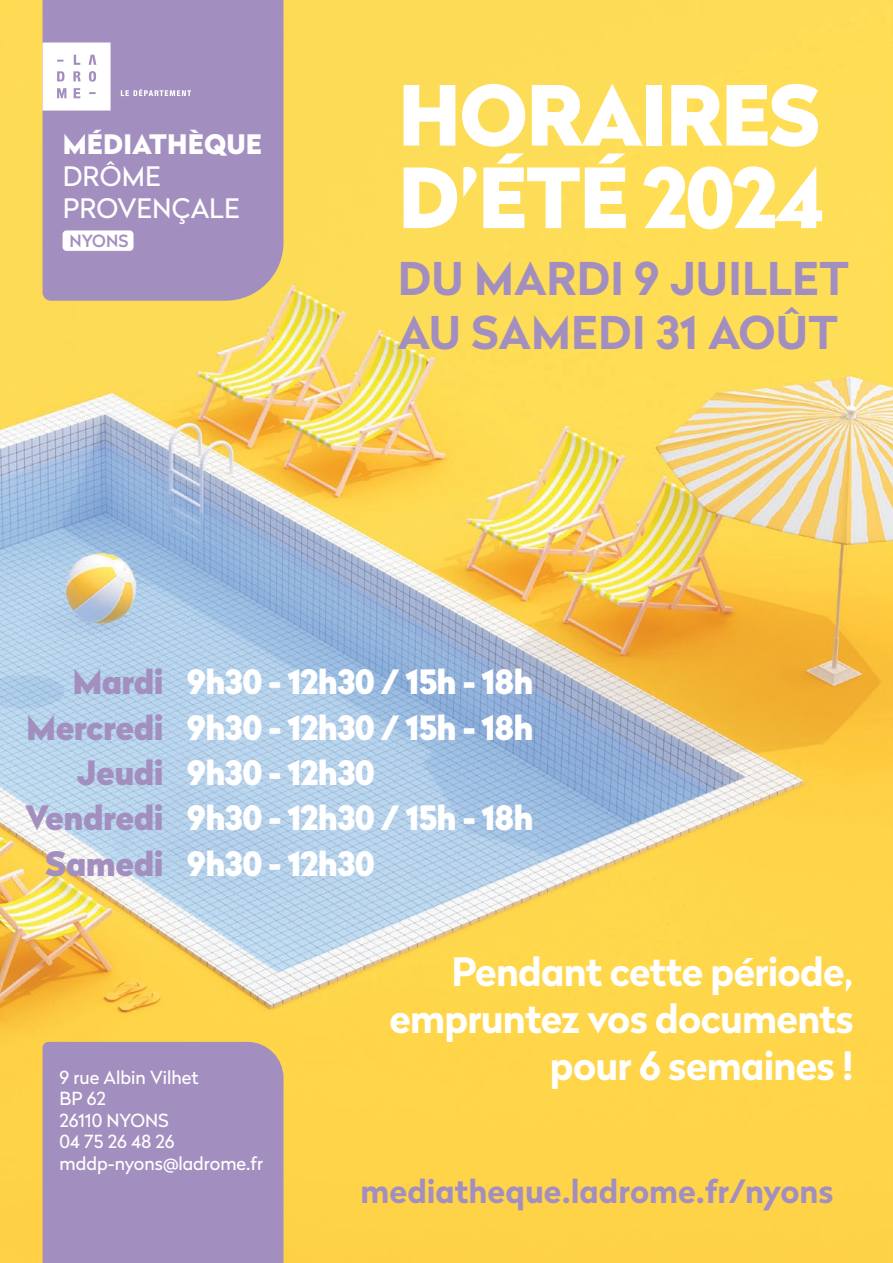
<style>
.page{position:relative;width:893px;height:1263px;background:#fff}
.page>*{position:absolute;margin:0;border:0;box-sizing:border-box;transform-origin:0 0}
.t1{font:900 82.5px "Radikal";letter-spacing:-.02em;color:#fff}
.t2{font:700 45px "Radikal";letter-spacing:.005em;color:#a38fbf}
.t3{font:700 39px "Radikal";letter-spacing:-.02em;color:#fff}
.t4{font:900 33.45px/45.5px "Radikal";letter-spacing:-.02em;color:#fff;text-align:justify}
.t5{font:900 33.45px/45.5px "Radikal";letter-spacing:-.02em;color:#a38fbf;text-align:right}
.t6{font:700 32.1px "Radikal";color:#a38fbf}
.t7{font:26.85px/32.1px "Radikal";letter-spacing:.005em;color:#fff}
.t8{font:900 26.85px "Radikal";letter-spacing:.005em;color:#fff}
.t9{font:18px "Radikal";color:#fff}
.t10{font:500 16.8px "Radikal";color:#a38fbf}
</style>
<div class="page">
<img style="left:0;top:0;width:893px;height:1263px">
<div style="left:43px;top:0;width:240px;height:301px;background:#a38fbf"></div>
<div style="left:63px;top:230px;width:71px;height:21px;background:#fff;border-radius:4px"></div>
<svg style="left:43px;top:43px;width:68px;height:68px"></svg>
<svg style="left:121px;top:89px;width:70px;height:7px"></svg>
<div style="left:43px;top:1042px;width:240px;height:221px;background:#a38fbf"></div>
<p class="t8" style="left:63px;top:124px;width:201px">MÉDIATHÈQUE</p>
<p class="t7" style="left:63px;top:159px;width:179px">DRÔME<br>PROVENÇALE</p>
<p class="t10" style="left:69px;top:229px;width:60px">NYONS</p>
<p class="t1" style="left:398px;top:55px;width:424px">HORAIRES</p>
<p class="t1" style="left:398px;top:137px;width:427px">D’ÉTÉ 2024</p>
<p class="t2" style="left:398px;top:246px;width:452px">DU MARDI 9 JUILLET</p>
<p class="t2" style="left:398px;top:300px;width:441px">AU SAMEDI 31 AOÛT</p>
<p class="t5" style="left:26px;top:657px;width:139px">Mardi<br>Mercredi<br>Jeudi</p>
<p class="t5" style="left:25px;top:793px;width:140px">Vendredi<br>Samedi</p>
<p class="t4" style="left:187px;top:657px;width:348px">9h30 - 12h30 / 15h - 18h 9h30 - 12h30 / 15h - 18h 9h30 - 12h30</p>
<p class="t4" style="left:187px;top:793px;width:348px">9h30 - 12h30 / 15h - 18h<br>9h30 - 12h30</p>
<p class="t9" style="left:60px;top:1064px;width:141px">9 rue Albin Vilhet</p>
<p class="t9" style="left:60px;top:1086px;width:48px">BP 62</p>
<p class="t9" style="left:60px;top:1107px;width:111px">26110 NYONS</p>
<p class="t9" style="left:60px;top:1129px;width:117px">04 75 26 48 26</p>
<p class="t9" style="left:60px;top:1151px;width:205px">mddp-nyons@ladrome.fr</p>
<p class="t3" style="left:451px;top:944px;width:404px">Pendant cette période,</p>
<p class="t3" style="left:389px;top:991px;width:466px">empruntez vos documents</p>
<p class="t3" style="left:550px;top:1038px;width:305px">pour 6 semaines !</p>
<p class="t6" style="left:360px;top:1168px;width:475px">mediatheque.ladrome.fr/nyons</p>
</div>
